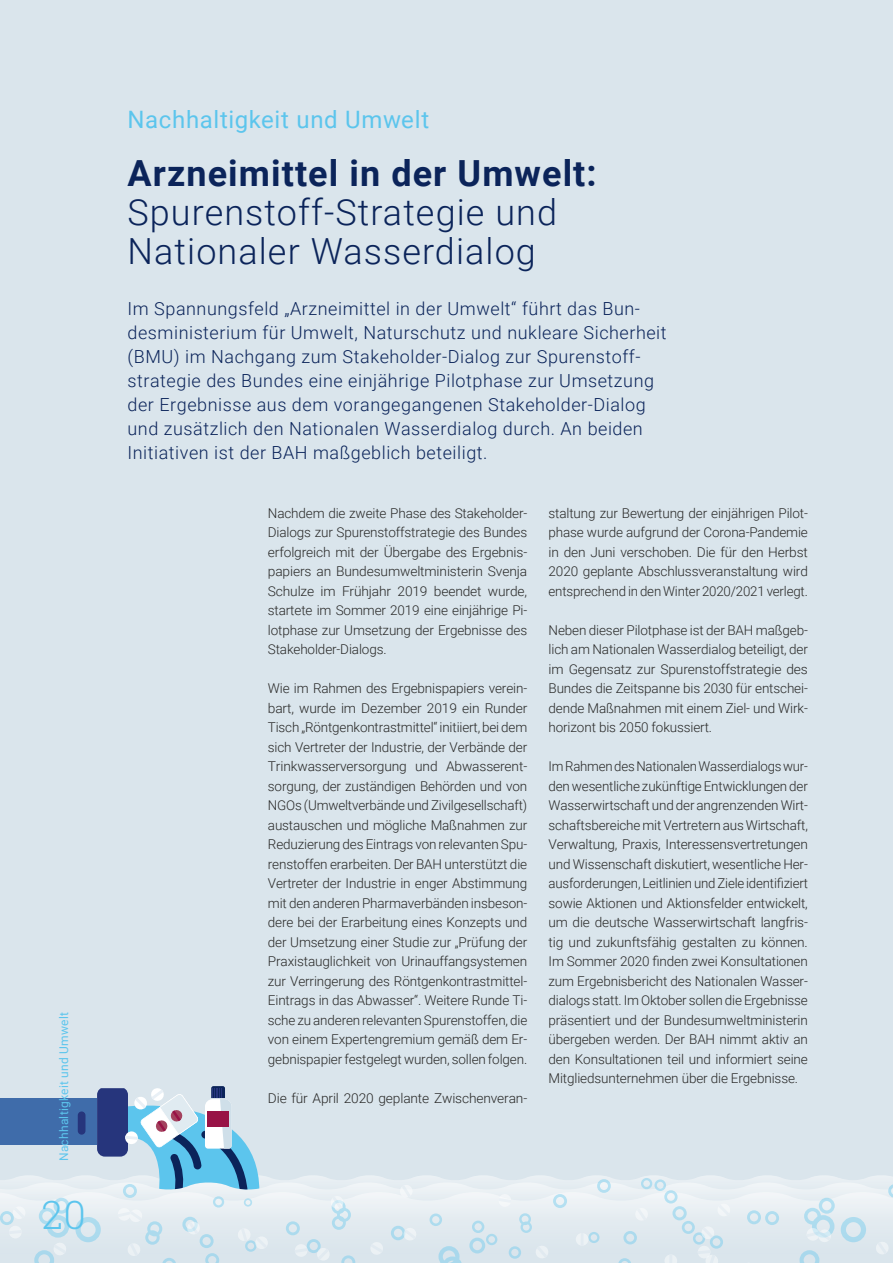
<style>
.page{position:relative;width:893px;height:1263px;background:#dae5ec}
.page>*{position:absolute;margin:0;border:0;box-sizing:border-box;transform-origin:0 0}
.t1{font:300 39px "Roboto Slab";color:#5cc5ed}
.t2{font:300 36px/39px "Roboto";letter-spacing:.03em;color:#0b245a}
.t3{font:700 36px "Roboto";letter-spacing:.03em;color:#0b245a}
.t4{font:24px "Roboto";letter-spacing:.03em;color:#5cc5ed}
.t5{font:300 18px/24px "Roboto";letter-spacing:.03em;color:#0b245a}
.t6{font:300 13.5px/19.5px "Roboto";letter-spacing:-.01em;color:#282827;text-align:justify}
.t7{font:12px "Roboto";letter-spacing:.02em;color:#5cc5ed}
</style>
<div class="page">
<svg style="left:0;top:1086px;width:893px;height:177px"></svg>
<p class="t7" style="left:56px;top:1161px;width:151px;rotate:-90deg">Nachhaltigkeit und Umwelt</p>
<h1 class="t1" style="left:42px;top:1188px;width:46px">20</h1>
<h3 class="t4" style="left:128px;top:102px;width:303px">Nachhaltigkeit und Umwelt</h3>
<h2 class="t3" style="left:128px;top:148px;width:471px">Arzneimittel in der Umwelt:</h2>
<h2 class="t2" style="left:128px;top:191px;width:431px">Spurenstoff-Strategie und<br>Nationaler Wasserdialog</h2>
<p class="t5" style="left:128px;top:296px;width:541px">Im Spannungsfeld „Arzneimittel in der Umwelt“ führt das Bun&shy;desministerium für Umwelt, Naturschutz und nukleare Sicherheit (BMU) im Nachgang zum Stakeholder-Dialog zur Spurenstoff&shy;strategie des Bundes eine einjährige Pilotphase zur Umsetzung der Ergebnisse aus dem vorangegangenen Stakeholder-Dialog und zusätzlich den Nationalen Wasserdialog durch. An beiden Initiativen ist der BAH maßgeblich beteiligt.</p>
<p class="t6" style="left:268px;top:503px;width:261px">Nachdem die zweite Phase des Stakeholder-Dialogs zur Spurenstoffstrategie des Bundes erfolgreich mit der Übergabe des Ergebnis&shy;papiers an Bundesumweltministerin Svenja Schulze im Frühjahr 2019 beendet wurde, startete im Sommer 2019 eine einjährige Pi&shy;lotphase zur Umsetzung der Ergebnisse des Stakeholder-Dialogs.</p>
<p class="t6" style="left:268px;top:678px;width:261px">Wie im Rahmen des Ergebnispapiers verein&shy;bart, wurde im Dezember 2019 ein Runder Tisch „Röntgenkontrastmittel“ initiiert, bei dem sich Vertreter der Industrie, der Verbände der Trinkwasserversorgung und Abwasserent&shy;sorgung, der zuständigen Behörden und von NGOs (Umweltverbände und Zivilgesellschaft) austauschen und mögliche Maßnahmen zur Reduzierung des Eintrags von relevanten Spu&shy;renstoffen erarbeiten. Der BAH unterstützt die Vertreter der Industrie in enger Abstimmung mit den anderen Pharmaverbänden insbeson&shy;dere bei der Erarbeitung eines Konzepts und der Umsetzung einer Studie zur „Prüfung der Praxistauglichkeit von Urinauffangsystemen zur Verringerung des Röntgenkontrastmittel-Eintrags in das Abwasser“. Weitere Runde Ti&shy;sche zu anderen relevanten Spurenstoffen, die von einem Expertengremium gemäß dem Er&shy;gebnispapier festgelegt wurden, sollen folgen.</p>
<p class="t6" style="left:268px;top:1088px;width:261px">Die für April 2020 geplante Zwischenveran-</p>
<p class="t6" style="left:549px;top:503px;width:261px">staltung zur Bewertung der einjährigen Pilot&shy;phase wurde aufgrund der Corona-Pandemie in den Juni verschoben. Die für den Herbst 2020 geplante Abschlussveranstaltung wird entsprechend in den Winter 2020/2021 verlegt.</p>
<p class="t6" style="left:549px;top:620px;width:261px">Neben dieser Pilotphase ist der BAH maßgeb&shy;lich am Nationalen Wasserdialog beteiligt, der im Gegensatz zur Spurenstoffstrategie des Bundes die Zeitspanne bis 2030 für entschei&shy;dende Maßnahmen mit einem Ziel- und Wirk&shy;horizont bis 2050 fokussiert.</p>
<p class="t6" style="left:549px;top:756px;width:261px">Im Rahmen des Nationalen Wasserdialogs wur&shy;den wesentliche zukünftige Entwicklungen der Wasserwirtschaft und der angrenzenden Wirt&shy;schaftsbereiche mit Vertretern aus Wirtschaft, Verwaltung, Praxis, Interessensvertretungen und Wissenschaft diskutiert, wesentliche Her&shy;ausforderungen, Leitlinien und Ziele identifiziert sowie Aktionen und Aktionsfelder entwickelt, um die deutsche Wasserwirtschaft langfris&shy;tig und zukunftsfähig gestalten zu können.<br>Im Sommer 2020 finden zwei Konsultationen zum Ergebnisbericht des Nationalen Wasser&shy;dialogs statt. Im Oktober sollen die Ergebnisse präsentiert und der Bundesumweltministerin übergeben werden. Der BAH nimmt aktiv an den Konsultationen teil und informiert seine Mitgliedsunternehmen über die Ergebnisse.</p>
</div>
